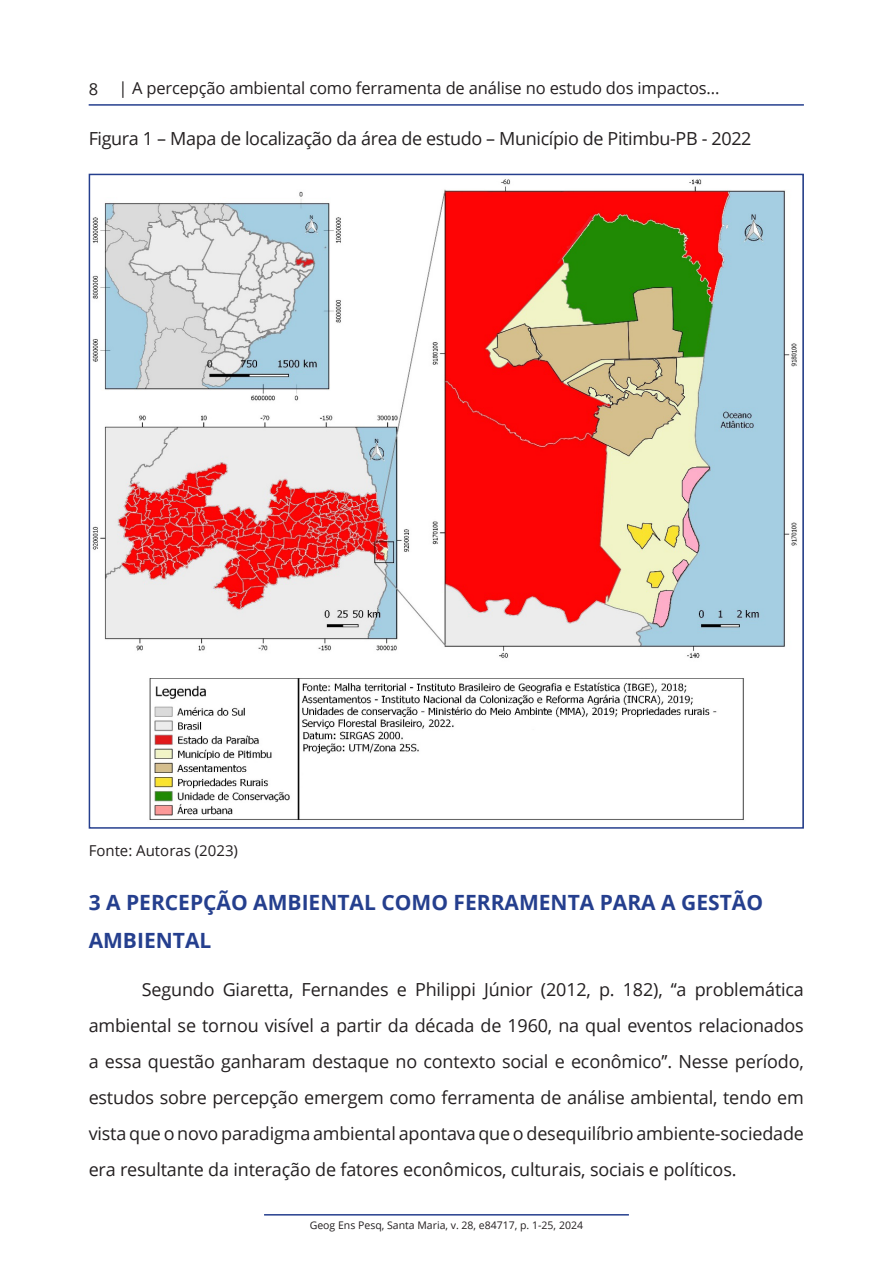
<style>
.page{position:relative;width:893px;height:1263px;background:#fff}
.page>*{position:absolute;margin:0;border:0;box-sizing:border-box;transform-origin:0 0}
.t1{font:700 21px/37.5px "Open Sans";color:#253f8e}
._10-Texto{font:18px/36px "Open Sans";letter-spacing:-.01em;color:#231f20;text-align:justify}
._14-Titulo_Figura_com_espaço{font:18px "Open Sans";letter-spacing:-.02em;color:#231f20}
.t2{font:16.5px "Open Sans";letter-spacing:-.01em;color:#231f20}
._19-Legenda_Tabela_Figura_Quadro{font:15px "Open Sans";color:#231f20}
.t3{font:10.5px "Open Sans";color:#231f20}
</style>
<div class="page">
<hr style="left:89px;top:104px;width:715px;height:2px;background:#253f8e">
<hr style="left:264px;top:1214px;width:365px;height:1px;background:#253f8e">
<img style="left:92px;top:179px;width:705px;height:641px">
<p class="t2" style="left:89px;top:77px;width:632px">8 | A percepção ambiental como ferramenta de análise no estudo dos impactos...</p>
<p class="_14-Titulo_Figura_com_espaço" style="left:89px;top:126px;width:664px">Figura 1 – Mapa de localização da área de estudo – Município de Pitimbu-PB - 2022</p>
<p class="_19-Legenda_Tabela_Figura_Quadro" style="left:89px;top:840px;width:151px">Fonte: Autoras (2023)</p>
<p class="t1" style="left:89px;top:883px;width:676px">3 A PERCEPÇÃO AMBIENTAL COMO FERRAMENTA PARA A GESTÃO<br>AMBIENTAL</p>
<p class="_10-Texto" style="left:89px;top:971px;width:717px;text-indent:53px">Segundo Giaretta, Fernandes e Philippi Júnior (2012, p. 182), ‘‘a problemática ambiental se tornou visível a partir da década de 1960, na qual eventos relacionados a essa questão ganharam destaque no contexto social e econômico’’. Nesse período, estudos sobre percepção emergem como ferramenta de análise ambiental, tendo em vista que o novo paradigma ambiental apontava que o desequilíbrio ambiente-sociedade era resultante da interação de fatores econômicos, culturais, sociais e políticos.</p>
<p class="t3" style="left:310px;top:1218px;width:275px">Geog Ens Pesq, Santa Maria, v. 28, e84717, p. 1-25, 2024</p>
</div>
